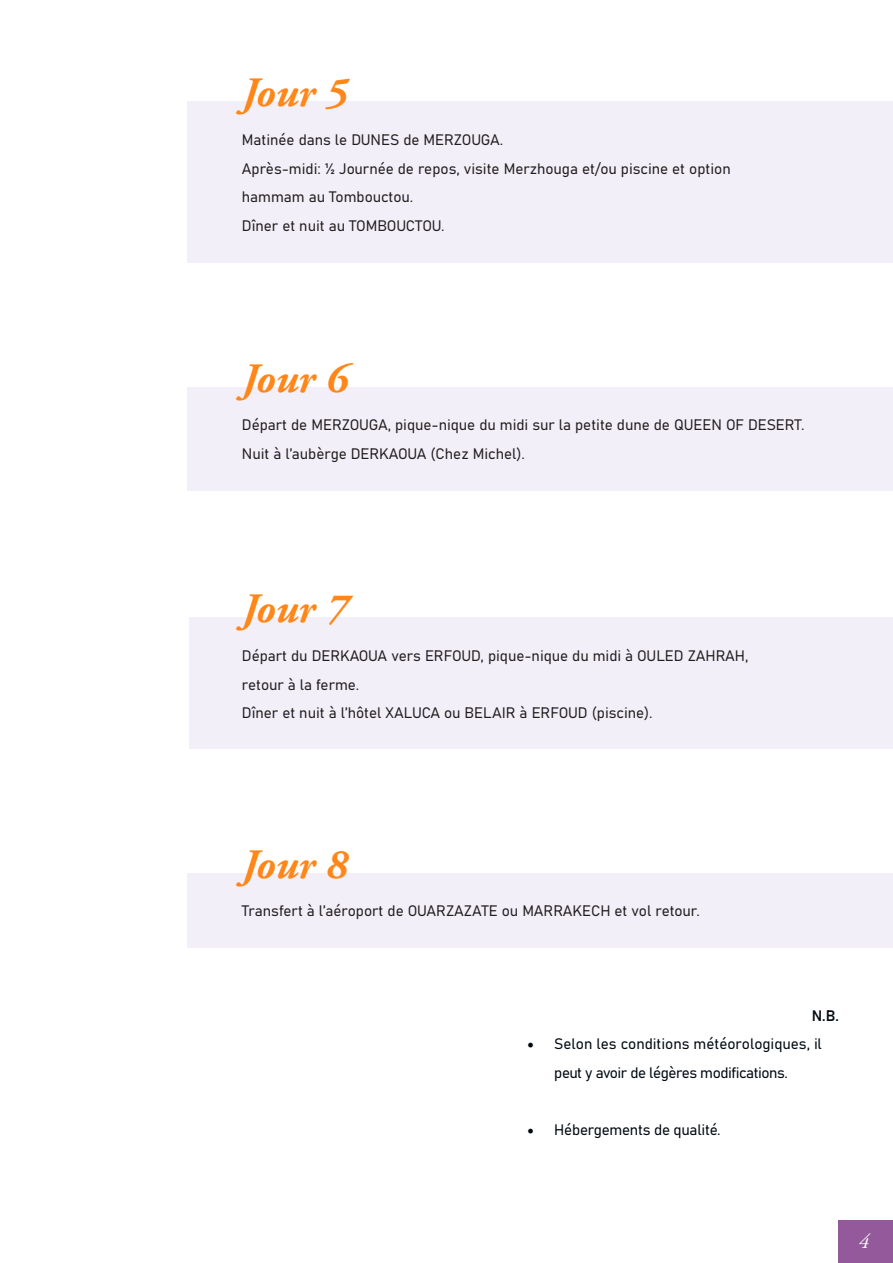
<style>
.page{position:relative;width:893px;height:1263px;background:#fff}
.page>*{position:absolute;margin:0;border:0;box-sizing:border-box;transform-origin:0 0}
.t1{font:italic 700 42px "Adobe Garamond LT";color:#ff8619}
.t2{font:italic 21px "Adobe Garamond LT";color:#fff}
.t3{font:15px "Bahnschrift";color:#231f20}
.t4{font:15px/28.5px "Bahnschrift";letter-spacing:-.015em;color:#000911;text-align:center}
.s1{font-family:"Minion Pro";font-size:18px}
</style>
<div class="page">
<div style="left:839px;top:1220px;width:54px;height:43px;background:#94599a"></div>
<div style="left:188px;top:387px;width:705px;height:103px;background:#f3eff8"></div>
<div style="left:188px;top:101px;width:705px;height:162px;background:#f3eff8"></div>
<div style="left:189px;top:617px;width:704px;height:132px;background:#f3eff8"></div>
<div style="left:188px;top:872px;width:705px;height:75px;background:#f3eff8"></div>
<p class="t1" style="left:242px;top:70px;width:107px">Jour 5</p>
<p class="t3" style="left:242px;top:129px;width:263px">Matinée dans le DUNES de MERZOUGA.</p>
<p class="t3" style="left:242px;top:157px;width:490px">Après-midi: ½ Journée de repos, visite Merzhouga et/ou piscine et option</p>
<p class="t3" style="left:242px;top:186px;width:173px">hammam au Tombouctou.</p>
<p class="t3" style="left:242px;top:214px;width:204px">Dîner et nuit au TOMBOUCTOU.</p>
<p class="t1" style="left:242px;top:356px;width:107px">Jour 6</p>
<p class="t3" style="left:242px;top:414px;width:564px">Départ de MERZOUGA, pique-nique du midi sur la petite dune de QUEEN OF DESERT.</p>
<p class="t3" style="left:242px;top:442px;width:285px">Nuit à l’aubèrge DERKAOUA (Chez Michel).</p>
<p class="t1" style="left:242px;top:586px;width:107px">Jour 7</p>
<p class="t3" style="left:242px;top:645px;width:508px">Départ du DERKAOUA vers ERFOUD, pique-nique du midi à OULED ZAHRAH,</p>
<p class="t3" style="left:242px;top:673px;width:119px">retour à la ferme.</p>
<p class="t3" style="left:242px;top:702px;width:412px">Dîner et nuit à l’hôtel XALUCA ou BELAIR à ERFOUD (piscine).</p>
<p class="t1" style="left:242px;top:841px;width:107px">Jour 8</p>
<p class="t3" style="left:242px;top:899px;width:459px">Transfert à l’aéroport de OUARZAZATE ou MARRAKECH et vol retour.</p>
<p class="t4" style="left:812px;top:1000px;width:28px">N.B.</p>
<p class="t4" style="left:527px;top:1029px;width:296px"><span class="s1">•</span> Selon les conditions météorologiques, il peut y avoir de légères modifications.</p>
<p class="t4" style="left:527px;top:1114px;width:195px"><span class="s1">•</span> Hébergements de qualité.</p>
<h2 class="t2" style="left:858px;top:1230px;width:12px">4</h2>
</div>
